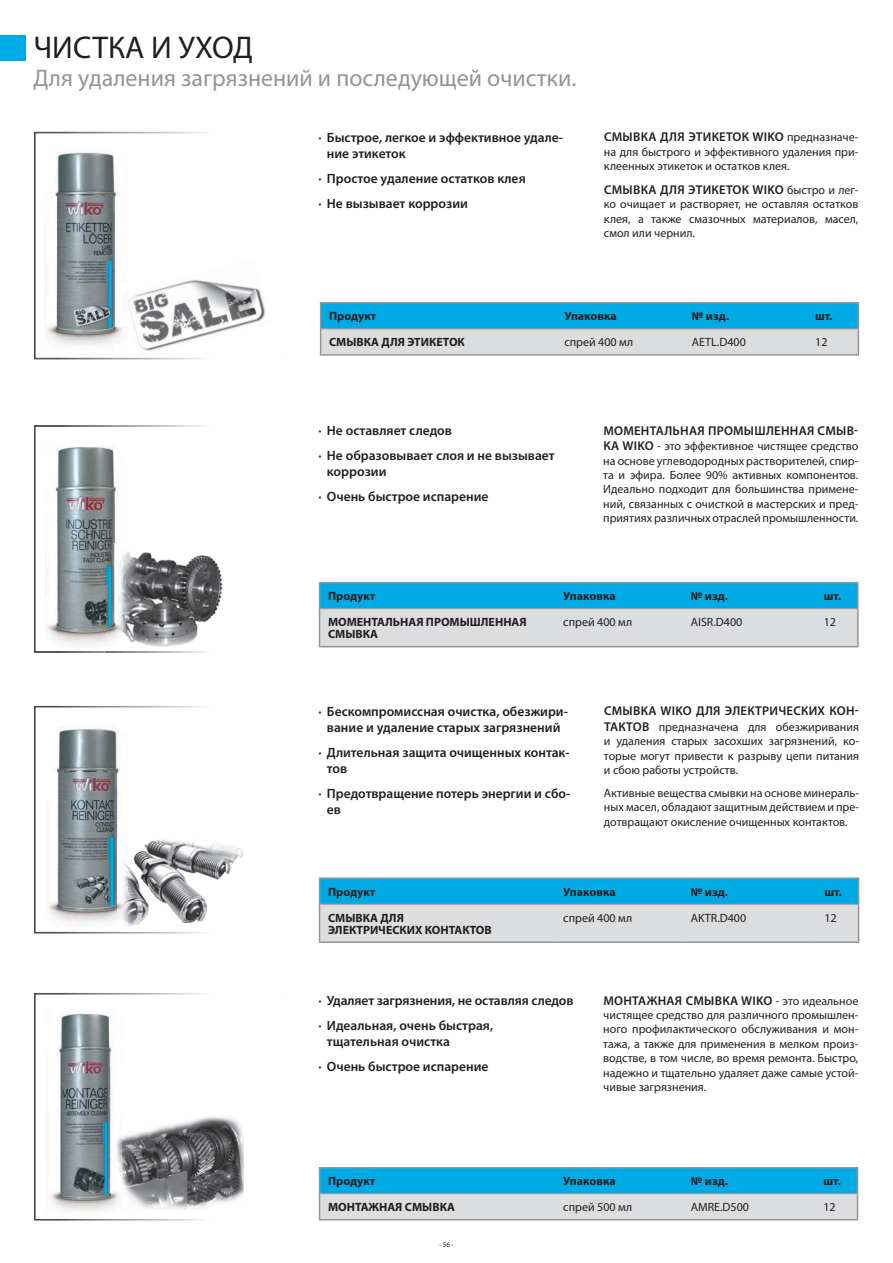
<style>
.page{position:relative;width:893px;height:1263px;background:#fff}
.page>*{position:absolute;margin:0;border:0;box-sizing:border-box;transform-origin:0 0}
.t1{font:31.5px "Myriad Pro";color:#231f20}
.t2{font:24px "Myriad Pro";color:#939598}
.t3{font:600 13.5px/24.8px "Myriad Pro";color:#231f20}
.t4{font:600 12.75px "Myriad Pro";letter-spacing:.02em;color:#231f20}
.t5{font:12px/14.4px "Myriad Pro";color:#231f20;text-align:justify}
.t6{font:700 12px/12px "Myriad Pro";color:#231f20}
.t7{font:7.05px "Myriad Pro";color:#231f20}
.s1{font-weight:400;font-size:12px}
.s2{font-weight:600;font-size:12.75px}
</style>
<div class="page">
<img style="left:35px;top:133px;width:169px;height:226px">
<img style="left:35px;top:707px;width:170px;height:226px">
<img style="left:35px;top:426px;width:169px;height:226px">
<img style="left:35px;top:994px;width:170px;height:226px">
<img style="left:44px;top:150px;width:84px;height:204px">
<img style="left:45px;top:445px;width:81px;height:204px">
<img style="left:47px;top:726px;width:81px;height:204px">
<img style="left:45px;top:1011px;width:76px;height:204px">
<hr style="left:320px;top:302px;width:236px;height:2px;background:#939598">
<hr style="left:556px;top:302px;width:127px;height:2px;background:#939598">
<hr style="left:683px;top:302px;width:124px;height:2px;background:#939598">
<hr style="left:807px;top:302px;width:52px;height:2px;background:#939598">
<svg style="left:320px;top:303px;width:539px;height:51px;background:#6fc2e0"></svg>
<hr style="left:321px;top:328px;width:235px;height:1px;background:#939598">
<hr style="left:556px;top:328px;width:127px;height:1px;background:#939598">
<hr style="left:683px;top:328px;width:124px;height:1px;background:#939598">
<hr style="left:807px;top:328px;width:51px;height:1px;background:#939598">
<hr style="left:320px;top:354px;width:236px;height:2px;background:#939598">
<hr style="left:556px;top:354px;width:127px;height:2px;background:#939598">
<hr style="left:683px;top:354px;width:124px;height:2px;background:#939598">
<hr style="left:807px;top:354px;width:52px;height:2px;background:#939598">
<img style="left:107px;top:543px;width:116px;height:110px">
<img style="left:107px;top:651px;width:116px;height:1px">
<img style="left:107px;top:543px;width:19px;height:106px">
<img style="left:118px;top:839px;width:125px;height:89px">
<img style="left:128px;top:258px;width:138px;height:100px">
<img style="left:122px;top:292px;width:6px;height:23px">
<hr style="left:319px;top:582px;width:236px;height:1px;background:#939598">
<svg style="left:319px;top:583px;width:538px;height:63px;background:#84c8e0"></svg>
<hr style="left:555px;top:582px;width:127px;height:1px;background:#939598">
<hr style="left:682px;top:582px;width:133px;height:1px;background:#939598">
<hr style="left:815px;top:582px;width:44px;height:1px;background:#939598">
<hr style="left:857px;top:583px;width:2px;height:26px;background:#939598">
<hr style="left:319px;top:609px;width:1px;height:37px;background:#939598">
<hr style="left:857px;top:609px;width:2px;height:37px;background:#939598">
<hr style="left:320px;top:608px;width:235px;height:1px;background:#939598">
<hr style="left:555px;top:608px;width:127px;height:1px;background:#939598">
<hr style="left:682px;top:608px;width:133px;height:1px;background:#939598">
<hr style="left:815px;top:608px;width:42px;height:1px;background:#939598">
<hr style="left:319px;top:646px;width:236px;height:1px;background:#939598">
<hr style="left:555px;top:646px;width:127px;height:1px;background:#939598">
<hr style="left:682px;top:646px;width:133px;height:1px;background:#939598">
<hr style="left:815px;top:646px;width:44px;height:1px;background:#939598">
<hr style="left:319px;top:877px;width:236px;height:2px;background:#939598">
<hr style="left:555px;top:877px;width:127px;height:2px;background:#939598">
<hr style="left:682px;top:877px;width:134px;height:2px;background:#939598">
<hr style="left:816px;top:877px;width:43px;height:2px;background:#939598">
<svg style="left:319px;top:878px;width:540px;height:63px;background:#82c7df"></svg>
<hr style="left:319px;top:904px;width:1px;height:37px;background:#939598">
<hr style="left:858px;top:904px;width:1px;height:37px;background:#939598">
<hr style="left:320px;top:904px;width:235px;height:1px;background:#939598">
<hr style="left:555px;top:904px;width:127px;height:1px;background:#939598">
<hr style="left:682px;top:904px;width:134px;height:1px;background:#939598">
<hr style="left:816px;top:904px;width:42px;height:1px;background:#939598">
<hr style="left:319px;top:941px;width:236px;height:2px;background:#939598">
<hr style="left:555px;top:941px;width:127px;height:2px;background:#939598">
<hr style="left:682px;top:941px;width:134px;height:2px;background:#939598">
<hr style="left:816px;top:941px;width:43px;height:2px;background:#939598">
<div style="left:0;top:35px;width:26px;height:26px;background:#00abe5"></div>
<img style="left:117px;top:1114px;width:127px;height:95px">
<hr style="left:319px;top:1167px;width:236px;height:1px;background:#939598">
<hr style="left:555px;top:1167px;width:127px;height:1px;background:#939598">
<hr style="left:682px;top:1167px;width:133px;height:1px;background:#939598">
<hr style="left:815px;top:1167px;width:43px;height:1px;background:#939598">
<svg style="left:319px;top:1168px;width:539px;height:51px;background:#6fc3e0"></svg>
<hr style="left:320px;top:1193px;width:235px;height:1px;background:#939598">
<hr style="left:555px;top:1193px;width:127px;height:1px;background:#939598">
<hr style="left:682px;top:1193px;width:133px;height:1px;background:#939598">
<hr style="left:815px;top:1193px;width:42px;height:1px;background:#939598">
<hr style="left:319px;top:1219px;width:236px;height:1px;background:#939598">
<hr style="left:555px;top:1219px;width:127px;height:1px;background:#939598">
<hr style="left:682px;top:1219px;width:133px;height:1px;background:#939598">
<hr style="left:815px;top:1219px;width:43px;height:1px;background:#939598">
<h1 class="t1" style="left:33px;top:28px;width:221px">ЧИСТКА И УХОД</h1>
<h2 class="t2" style="left:33px;top:64px;width:544px">Для удаления загрязнений и последующей очистки.</h2>
<p class="t3" style="left:327px;top:129px;width:238px;line-height:16.2px;text-indent:-9px">· Быстрое, легкое и эффективное удале&shy;ние этикеток</p>
<p class="t3" style="left:318px;top:166px;width:209px">· Простое удаление остатков клея · Не вызывает коррозии</p>
<p class="t4" style="left:604px;top:129px;width:256px">СМЫВКА ДЛЯ ЭТИКЕТОК WIKO <span class="s1">предназначе-</span></p>
<p class="t5" style="left:604px;top:144px;width:256px">на для быстрого и эффективного удаления при&shy;клеенных этикеток и остатков клея.</p>
<p class="t4" style="left:604px;top:182px;width:256px">СМЫВКА ДЛЯ ЭТИКЕТОК WIKO <span class="s1">быстро и лег-</span></p>
<p class="t5" style="left:604px;top:197px;width:256px">ко очищает и растворяет, не оставляя остатков клея, а также смазочных материалов, масел, смол или чернил.</p>
<p class="t6" style="left:329px;top:310px;width:49px">Продукт</p>
<p class="t6" style="left:564px;top:310px;width:54px">Упаковка</p>
<p class="t6" style="left:692px;top:310px;width:39px">№ изд.</p>
<p class="t6" style="left:815px;top:310px;width:19px">шт.</p>
<p class="t6" style="left:329px;top:336px;width:137px">СМЫВКА ДЛЯ ЭТИКЕТОК</p>
<p class="t5" style="left:564px;top:335px;width:70px">спрей 400 мл</p>
<p class="t5" style="left:692px;top:335px;width:56px">AETL.D400</p>
<p class="t5" style="left:815px;top:335px;width:14px">12</p>
<p class="t3" style="left:318px;top:418px;width:238px">· Не оставляет следов<br>· Не образовывает слоя и не вызывает</p>
<p class="t3" style="left:318px;top:459px;width:172px;text-indent:9px">коррозии<br>· Очень быстрое испарение</p>
<p class="t4" style="left:603px;top:422px;width:256px">МОМЕНТАЛЬНАЯ ПРОМЫШЛЕННАЯ СМЫВ-</p>
<p class="t5" style="left:603px;top:439px;width:257px"><span class="s2">КА WIKO</span> - это эффективное чистящее средство на основе углеводородных растворителей, спир&shy;та и эфира. Более 90% активных компонентов.<br>Идеально подходит для большинства примене&shy;ний, связанных с очисткой в мастерских и пред&shy;приятиях различных отраслей промышленности.</p>
<p class="t6" style="left:328px;top:590px;width:49px">Продукт</p>
<p class="t6" style="left:563px;top:590px;width:54px">Упаковка</p>
<p class="t6" style="left:691px;top:590px;width:39px">№ изд.</p>
<p class="t6" style="left:824px;top:590px;width:19px">шт.</p>
<p class="t6" style="left:328px;top:616px;width:200px">МОМЕНТАЛЬНАЯ ПРОМЫШЛЕННАЯ<br>СМЫВКА</p>
<p class="t5" style="left:563px;top:615px;width:70px">спрей 400 мл</p>
<p class="t5" style="left:691px;top:615px;width:53px">AISR.D400</p>
<p class="t5" style="left:824px;top:615px;width:14px">12</p>
<p class="t3" style="left:318px;top:703px;width:251px;line-height:16.2px;text-align:center">· Бескомпромиссная очистка, обезжири&shy;вание и удаление старых загрязнений</p>
<p class="t3" style="left:327px;top:744px;width:244px;line-height:16.2px;text-indent:-9px">· Длительная защита очищенных контак&shy;тов</p>
<p class="t3" style="left:327px;top:785px;width:245px;line-height:16.2px;text-indent:-9px">· Предотвращение потерь энергии и сбо&shy;ев</p>
<p class="t4" style="left:604px;top:703px;width:256px">СМЫВКА WIKO ДЛЯ ЭЛЕКТРИЧЕСКИХ КОН-</p>
<p class="t5" style="left:604px;top:719px;width:257px"><span class="s2">ТАКТОВ</span> предназначена для обезжиривания и удаления старых засохших загрязнений, ко&shy;торые могут привести к разрыву цепи питания и сбою работы устройств.</p>
<p class="t5" style="left:604px;top:785px;width:257px">Активные вещества смывки на основе минераль&shy;ных масел, обладают защитным действием и пре&shy;дотвращают окисление очищенных контактов.</p>
<p class="t6" style="left:328px;top:885px;width:49px">Продукт</p>
<p class="t6" style="left:563px;top:885px;width:54px">Упаковка</p>
<p class="t6" style="left:691px;top:885px;width:39px">№ изд.</p>
<p class="t6" style="left:824px;top:885px;width:19px">шт.</p>
<p class="t6" style="left:328px;top:911px;width:165px">СМЫВКА ДЛЯ<br>ЭЛЕКТРИЧЕСКИХ КОНТАКТОВ</p>
<p class="t5" style="left:563px;top:910px;width:70px">спрей 400 мл</p>
<p class="t5" style="left:691px;top:910px;width:57px">AKTR.D400</p>
<p class="t5" style="left:824px;top:910px;width:14px">12</p>
<p class="t3" style="left:318px;top:988px;width:257px">· Удаляет загрязнения, не оставляя следов · Идеальная, очень быстрая,</p>
<p class="t3" style="left:318px;top:1029px;width:172px;text-indent:9px">тщательная очистка<br>· Очень быстрое испарение</p>
<p class="t4" style="left:603px;top:992px;width:256px">МОНТАЖНАЯ СМЫВКА WIKO <span class="s1">- это идеальное</span></p>
<p class="t5" style="left:603px;top:1008px;width:257px">чистящее средство для различного промышлен&shy;ного профилактического обслуживания и мон&shy;тажа, а также для применения в мелком произ&shy;водстве, в том числе, во время ремонта. Быстро, надежно и тщательно удаляет даже самые устой&shy;чивые загрязнения.</p>
<p class="t6" style="left:328px;top:1175px;width:49px">Продукт</p>
<p class="t6" style="left:563px;top:1175px;width:54px">Упаковка</p>
<p class="t6" style="left:691px;top:1175px;width:39px">№ изд.</p>
<p class="t6" style="left:823px;top:1175px;width:19px">шт.</p>
<p class="t6" style="left:328px;top:1201px;width:128px">МОНТАЖНАЯ СМЫВКА</p>
<p class="t5" style="left:563px;top:1200px;width:70px">спрей 500 мл</p>
<p class="t5" style="left:691px;top:1200px;width:60px">AMRE.D500</p>
<p class="t5" style="left:823px;top:1200px;width:14px">12</p>
<p class="t7" style="left:439px;top:1240px;width:16px">- 56 -</p>
</div>
